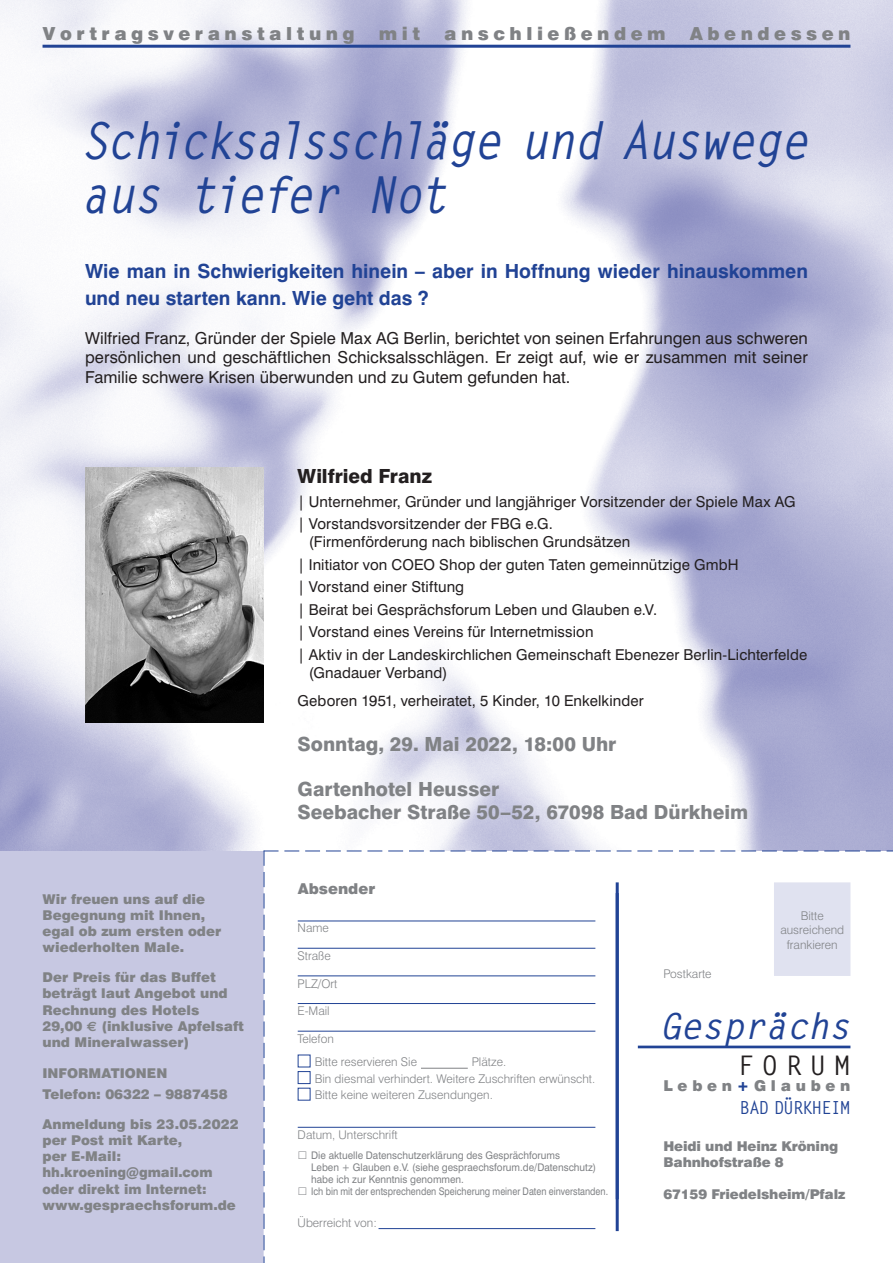
<style>
.page{position:relative;width:893px;height:1263px;background:#fff}
.page>*{position:absolute;margin:0;border:0;box-sizing:border-box;transform-origin:0 0}
.t1{font:italic 700 51px "Letter Gothic Std";letter-spacing:-.04em;color:#214395;scale:.9 1}
.t2{font:italic 700 36px "Letter Gothic Std";letter-spacing:-.01em;color:#214395}
.t3{font:700 27px "Letter Gothic Std";letter-spacing:.29em;color:#231f20}
.t4{font:700 19.5px/27px "Swiss 721 BT";color:#214395}
.t5{font:800 19.5px "Swiss 721 BT";color:#808285}
.t6{font:800 19.5px "Swiss 721 BT";color:#231f20}
.t7{font:900 18px "Swiss 721 BT";letter-spacing:.25em;color:#808285}
.t8{font:700 18px "Letter Gothic Std";letter-spacing:-.04em;color:#214395;scale:.94 1}
.t9{font:16.5px/19.5px "Swiss 721 BT";letter-spacing:.005em;color:#231f20;text-align:justify}
.t10{font:15px "Swiss 721 BT";letter-spacing:.005em;color:#231f20}
.t11{font:900 15px "Swiss 721 BT";letter-spacing:.315em;color:#808285}
.t12{font:900 15px "Swiss 721 BT";color:#808285}
.t13{font:900 13.5px/16.2px "Swiss 721 BT";color:#808285}
.t14{font:900 13.5px "Swiss 721 BT";color:#808285;scale:.95 1}
.t15{font:300 12px "Swiss 721 BT";color:#808285}
.t16{font:10.5px "Swiss 721 BT";color:#808285;scale:.95 1}
.t17{font:10.5px "Swiss 721 BT";color:#808285;scale:.86 1}
.s1{color:#214395}
</style>
<div class="page">
<div style="left:0;top:850px;width:264px;height:413px;background:#c7c8e2"></div>
<hr style="left:43px;top:45px;width:807px;height:3px;background:#214395">
<img style="left:85px;top:468px;width:179px;height:255px">
<svg style="left:87px;top:1021px;width:9px;height:10px"></svg>
<svg style="left:264px;top:851px;width:629px;height:412px"></svg>
<p class="t7" style="left:43px;top:23px;width:314px">Vortragsveranstaltung</p>
<p class="t7" style="left:379px;top:23px;width:43px">mit</p>
<p class="t7" style="left:444px;top:23px;width:223px">anschließendem</p>
<p class="t7" style="left:690px;top:23px;width:162px">Abendessen</p>
<p class="t1" style="left:81px;top:109px;width:809px">Schicksalsschläge und Auswege</p>
<p class="t1" style="left:81px;top:163px;width:409px">aus tiefer Not</p>
<p class="t4" style="left:85px;top:257px;width:724px">Wie man in Schwierigkeiten hinein – aber in Hoffnung wieder hinauskommen und neu starten kann. Wie geht das ?</p>
<p class="t9" style="left:85px;top:328px;width:724px">Wilfried Franz, Gründer der Spiele Max AG Berlin, berichtet von seinen Erfahrungen aus schweren persönlichen und geschäftlichen Schicksalsschlägen. Er zeigt auf, wie er zusammen mit seiner Familie schwere Krisen überwunden und zu Gutem gefunden hat.</p>
<p class="t13" style="left:43px;top:891px;width:164px">Wir freuen uns auf die</p>
<p class="t13" style="left:43px;top:907px;width:164px">Begegnung mit Ihnen,</p>
<p class="t13" style="left:43px;top:923px;width:180px">egal ob zum ersten oder</p>
<p class="t13" style="left:43px;top:939px;width:143px">wiederholten Male.</p>
<p class="t13" style="left:43px;top:969px;width:187px">Der Preis für das Buffet beträgt laut Angebot und<br>Rechnung des Hotels</p>
<p class="t13" style="left:43px;top:1018px;width:41px">29,00</p>
<p class="t13" style="left:43px;top:1018px;width:203px;text-indent:59px">(inklusive Apfelsaft und Mineralwasser)</p>
<p class="t13" style="left:43px;top:1065px;width:126px">INFORMATIONEN</p>
<p class="t13" style="left:43px;top:1086px;width:186px">Telefon: 06322 – 9887458</p>
<p class="t13" style="left:43px;top:1116px;width:198px">Anmeldung bis 23.05.2022</p>
<p class="t13" style="left:43px;top:1132px;width:141px">per Post mit Karte,</p>
<p class="t13" style="left:43px;top:1148px;width:80px">per E-Mail:</p>
<p class="t14" style="left:43px;top:1164px;width:180px">hh.kroening@gmail.com</p>
<p class="t14" style="left:43px;top:1180px;width:174px">oder direkt im Internet:</p>
<p class="t13" style="left:43px;top:1197px;width:195px">www.gespraechsforum.de</p>
<p class="t6" style="left:298px;top:464px;width:136px">Wilfried Franz</p>
<p class="t10" style="left:298px;top:492px;width:499px">| Unternehmer, Gründer und langjähriger Vorsitzender der Spiele Max AG</p>
<p class="t10" style="left:298px;top:515px;width:257px">| Vorstandsvorsitzender der FBG e.G.</p>
<p class="t10" style="left:309px;top:533px;width:323px">(Firmenförderung nach biblischen Grundsätzen</p>
<p class="t10" style="left:298px;top:555px;width:443px">| Initiator von COEO Shop der guten Taten gemeinnützige GmbH</p>
<p class="t10" style="left:298px;top:578px;width:168px">| Vorstand einer Stiftung</p>
<p class="t10" style="left:298px;top:600px;width:361px">| Beirat bei Gesprächsforum Leben und Glauben e.V.</p>
<p class="t10" style="left:298px;top:623px;width:297px">| Vorstand eines Vereins für Internetmission</p>
<p class="t10" style="left:298px;top:645px;width:511px">| Aktiv in der Landeskirchlichen Gemeinschaft Ebenezer Berlin-Lichterfelde</p>
<p class="t10" style="left:309px;top:663px;width:140px">(Gnadauer Verband)</p>
<p class="t10" style="left:298px;top:692px;width:347px">Geboren 1951, verheiratet, 5 Kinder, 10 Enkelkinder</p>
<p class="t5" style="left:298px;top:732px;width:320px">Sonntag, 29. Mai 2022, 18:00 Uhr</p>
<p class="t5" style="left:298px;top:777px;width:203px">Gartenhotel Heusser</p>
<p class="t5" style="left:298px;top:800px;width:452px">Seebacher Straße 50–52, 67098 Bad Dürkheim</p>
<p class="t12" style="left:298px;top:880px;width:79px">Absender</p>
<p class="t15" style="left:298px;top:921px;width:33px">Name</p>
<p class="t15" style="left:298px;top:948px;width:35px">Straße</p>
<p class="t15" style="left:298px;top:976px;width:41px">PLZ/Ort</p>
<p class="t15" style="left:298px;top:1004px;width:34px">E-Mail</p>
<p class="t15" style="left:298px;top:1031px;width:38px">Telefon</p>
<p class="t15" style="left:315px;top:1055px;width:104px">Bitte reservieren Sie</p>
<p class="t15" style="left:472px;top:1055px;width:36px">Plätze.</p>
<p class="t15" style="left:315px;top:1071px;width:282px">Bin diesmal verhindert. Weitere Zuschriften erwünscht.</p>
<p class="t15" style="left:315px;top:1088px;width:180px">Bitte keine weiteren Zusendungen.</p>
<p class="t15" style="left:298px;top:1128px;width:102px">Datum, Unterschrift</p>
<p class="t16" style="left:311px;top:1149px;width:263px">Die aktuelle Datenschutzerklärung des Gesprächforums</p>
<p class="t16" style="left:311px;top:1161px;width:301px">Leben + Glauben e.V. (siehe gespraechsforum.de/Datenschutz)</p>
<p class="t16" style="left:311px;top:1173px;width:162px">habe ich zur Kenntnis genommen.</p>
<p class="t17" style="left:311px;top:1185px;width:347px">Ich bin mit der entsprechenden Speicherung meiner Daten einverstanden.</p>
<p class="t15" style="left:298px;top:1216px;width:81px">Überreicht von:</p>
<p class="t15" style="left:663px;top:966px;width:50px">Postkarte</p>
<p class="t15" style="left:801px;top:908px;width:25px">Bitte</p>
<p class="t15" style="left:780px;top:922px;width:65px">ausreichend</p>
<p class="t15" style="left:787px;top:937px;width:52px">frankieren</p>
<p class="t2" style="left:659px;top:1004px;width:193px">Gesprächs</p>
<p class="t3" style="left:738px;top:1048px;width:114px">FORUM</p>
<p class="t11" style="left:663px;top:1077px;width:189px">Leben<span class="s1">+</span>Glauben</p>
<p class="t8" style="left:740px;top:1096px;width:119px">BAD DÜRKHEIM</p>
<p class="t13" style="left:663px;top:1138px;width:176px">Heidi und Heinz Kröning</p>
<p class="t13" style="left:663px;top:1154px;width:122px">Bahnhofstraße 8</p>
<p class="t13" style="left:663px;top:1186px;width:184px">67159 Friedelsheim/Pfalz</p>
</div>
